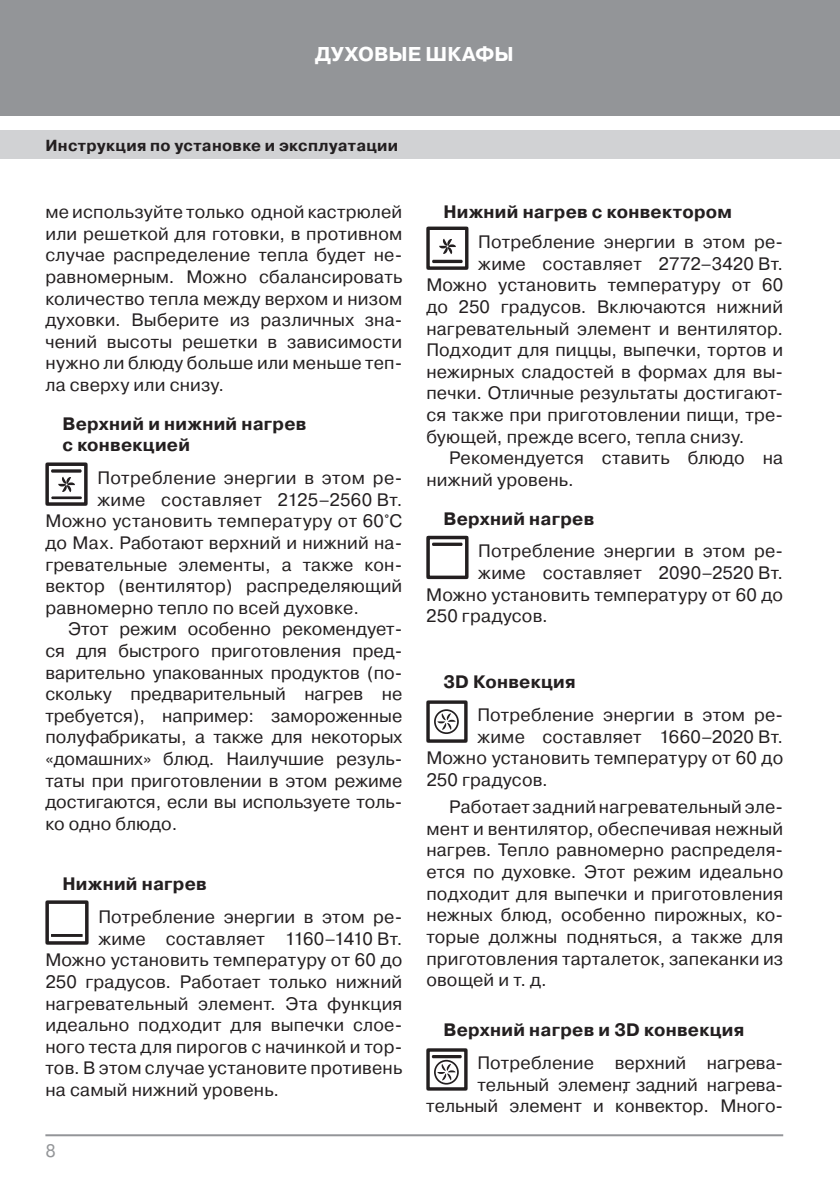
<style>
.page{position:relative;width:840px;height:1191px;background:#fff}
.page>*{position:absolute;margin:0;border:0;box-sizing:border-box;transform-origin:0 0}
.t1{font:700 20px "Pragmatica C";color:#fff}
.t2{font:18px/21.6px "Pragmatica C";letter-spacing:.01em;color:#231f20;text-align:justify}
.t3{font:700 18px/21.6px "Pragmatica C";letter-spacing:.015em;color:#231f20}
.t4{font:18px "Pragmatica C";color:#939598}
.t5{font:700 16px "Pragmatica C";letter-spacing:.02em;color:#231f20}
</style>
<div class="page">
<div style="left:0;top:0;width:839px;height:116px;background:#939598"></div>
<div style="left:0;top:130px;width:839px;height:29px;background:#d1d2d4"></div>
<hr style="left:45px;top:1134px;width:737px;height:2px;background:#939598">
<hr style="left:51px;top:469px;width:31px;height:3px;background:#231f20">
<div style="left:45px;top:462px;width:43px;height:44px;border:3px solid #231f20"></div>
<hr style="left:51px;top:496px;width:31px;height:3px;background:#231f20">
<svg style="left:58px;top:476px;width:17px;height:16px"></svg>
<div style="left:45px;top:900px;width:43px;height:44px;border:3px solid #231f20"></div>
<hr style="left:51px;top:934px;width:32px;height:3px;background:#231f20">
<svg style="left:439px;top:238px;width:16px;height:16px"></svg>
<div style="left:426px;top:226px;width:42px;height:44px;border:3px solid #231f20"></div>
<hr style="left:432px;top:260px;width:30px;height:3px;background:#231f20">
<div style="left:426px;top:536px;width:42px;height:43px;border:3px solid #231f20"></div>
<svg style="left:432px;top:542px;width:30px;height:4px"></svg>
<div style="left:426px;top:700px;width:41px;height:42px;border:3px solid #231f20"></div>
<svg style="left:434px;top:709px;width:24px;height:25px"></svg>
<div style="left:426px;top:1048px;width:41px;height:42px;border:3px solid #231f20"></div>
<hr style="left:431px;top:1055px;width:30px;height:3px;background:#231f20">
<svg style="left:434px;top:1059px;width:24px;height:25px"></svg>
<p class="t1" style="left:315px;top:43px;width:200px">ДУХОВЫЕ ШКАФЫ</p>
<p class="t5" style="left:45px;top:136px;width:354px">Инструкция по установке и эксплуатации</p>
<p class="t2" style="left:45px;top:201px;width:358px">ме используйте только одной кастрюлей или решеткой для готовки, в противном случае распределение тепла будет не&shy;равномерным. Можно сбалансировать количество тепла между верхом и низом духовки. Выберите из различных зна&shy;чений высоты решетки в зависимости нужно ли блюду больше или меньше теп&shy;ла сверху или снизу.</p>
<p class="t3" style="left:62px;top:413px;width:245px">Верхний и нижний нагрев с конвекцией</p>
<p class="t2" style="left:97px;top:467px;width:306px">Потребление энергии в этом ре-</p>
<p class="t2" style="left:97px;top:489px;width:306px">жиме составляет 2125–2560 Вт.</p>
<p class="t2" style="left:45px;top:510px;width:358px">Можно установить температуру от 60°С</p>
<p class="t2" style="left:45px;top:532px;width:358px">до Мах. Работают верхний и нижний на-</p>
<p class="t2" style="left:45px;top:554px;width:358px">гревательные элементы, а также кон-</p>
<p class="t2" style="left:45px;top:575px;width:358px">вектор (вентилятор) распределяющий</p>
<p class="t2" style="left:45px;top:597px;width:315px">равномерно тепло по всей духовке.</p>
<p class="t2" style="left:68px;top:618px;width:335px">Этот режим особенно рекомендует-</p>
<p class="t2" style="left:45px;top:640px;width:358px">ся для быстрого приготовления пред-</p>
<p class="t2" style="left:45px;top:662px;width:358px">варительно упакованных продуктов (по-</p>
<p class="t2" style="left:45px;top:683px;width:358px">скольку предварительный нагрев не</p>
<p class="t2" style="left:45px;top:705px;width:358px">требуется), например: замороженные</p>
<p class="t2" style="left:45px;top:726px;width:358px">полуфабрикаты, а также для некоторых</p>
<p class="t2" style="left:45px;top:748px;width:358px">«домашних» блюд. Наилучшие резуль-</p>
<p class="t2" style="left:45px;top:770px;width:358px">таты при приготовлении в этом режиме</p>
<p class="t2" style="left:45px;top:791px;width:358px">достигаются, если вы используете толь-</p>
<p class="t2" style="left:45px;top:813px;width:133px">ко одно блюдо.</p>
<p class="t3" style="left:62px;top:873px;width:146px">Нижний нагрев</p>
<p class="t2" style="left:98px;top:906px;width:305px">Потребление энергии в этом ре-</p>
<p class="t2" style="left:98px;top:927px;width:305px">жиме составляет 1160–1410 Вт.</p>
<p class="t2" style="left:45px;top:949px;width:358px">Можно установить температуру от 60 до</p>
<p class="t2" style="left:45px;top:971px;width:358px">250 градусов. Работает только нижний</p>
<p class="t2" style="left:45px;top:992px;width:358px">нагревательный элемент. Эта функция</p>
<p class="t2" style="left:45px;top:1014px;width:358px">идeально подходит для выпечки слое-</p>
<p class="t2" style="left:45px;top:1035px;width:358px">ного теста для пирогов с начинкой и тор-</p>
<p class="t2" style="left:45px;top:1057px;width:358px">тов. В этом случае установите противень</p>
<p class="t2" style="left:45px;top:1079px;width:235px">на самый нижний уровень.</p>
<p class="t4" style="left:45px;top:1140px;width:12px">8</p>
<p class="t3" style="left:443px;top:201px;width:290px">Нижний нагрев с конвектором</p>
<p class="t2" style="left:478px;top:231px;width:306px">Потребление энергии в этом ре-</p>
<p class="t2" style="left:478px;top:253px;width:306px">жиме составляет 2772–3420 Вт.</p>
<p class="t2" style="left:426px;top:274px;width:358px">Можно установить температуру от 60</p>
<p class="t2" style="left:426px;top:296px;width:358px">до 250 градусов. Включаются нижний</p>
<p class="t2" style="left:426px;top:318px;width:358px">нагревательный элемент и вентилятор.</p>
<p class="t2" style="left:426px;top:339px;width:358px">Подходит для пиццы, выпечки, тортов и</p>
<p class="t2" style="left:426px;top:361px;width:358px">нежирных сладостей в формах для вы-</p>
<p class="t2" style="left:426px;top:382px;width:358px">печки. Отличные результаты достигают-</p>
<p class="t2" style="left:426px;top:404px;width:358px">ся также при приготовлении пищи, тре-</p>
<p class="t2" style="left:426px;top:426px;width:319px">бующей, прежде всего, тепла снизу.</p>
<p class="t2" style="left:449px;top:447px;width:335px">Рекомендуется ставить блюдо на</p>
<p class="t2" style="left:426px;top:469px;width:149px">нижний уровень.</p>
<p class="t3" style="left:443px;top:507px;width:152px">Верхний нагрев</p>
<p class="t2" style="left:478px;top:540px;width:306px">Потребление энергии в этом ре-</p>
<p class="t2" style="left:478px;top:562px;width:306px">жиме составляет 2090–2520 Вт.</p>
<p class="t2" style="left:426px;top:584px;width:358px">Можно установить температуру от 60 до</p>
<p class="t2" style="left:426px;top:605px;width:123px">250 градусов.</p>
<p class="t3" style="left:443px;top:671px;width:134px">3D Конвекция</p>
<p class="t2" style="left:477px;top:704px;width:307px">Потребление энергии в этом ре-</p>
<p class="t2" style="left:477px;top:726px;width:307px">жиме составляет 1660–2020 Вт.</p>
<p class="t2" style="left:426px;top:747px;width:358px">Можно установить температуру от 60 до</p>
<p class="t2" style="left:426px;top:769px;width:123px">250 градусов.</p>
<p class="t2" style="left:426px;top:796px;width:358px;text-indent:23px">Работает задний нагревательный эле&shy;мент и вентилятор, обеспечивая нежный нагрев. Тепло равномерно распределя&shy;ется по духовке. Этот режим идеально подходит для выпечки и приготовления нежных блюд, особенно пирожных, ко&shy;торые должны подняться, а также для приготовления тарталеток, запеканки из овощей и т. д.</p>
<p class="t3" style="left:443px;top:1019px;width:302px">Верхний нагрев и 3D конвекция</p>
<p class="t2" style="left:426px;top:1052px;width:358px;text-align:right">Потребление верхний нагрева&shy;тельный элемент, задний нагрева&shy;тельный элемент и конвектор. Много-</p>
</div>
